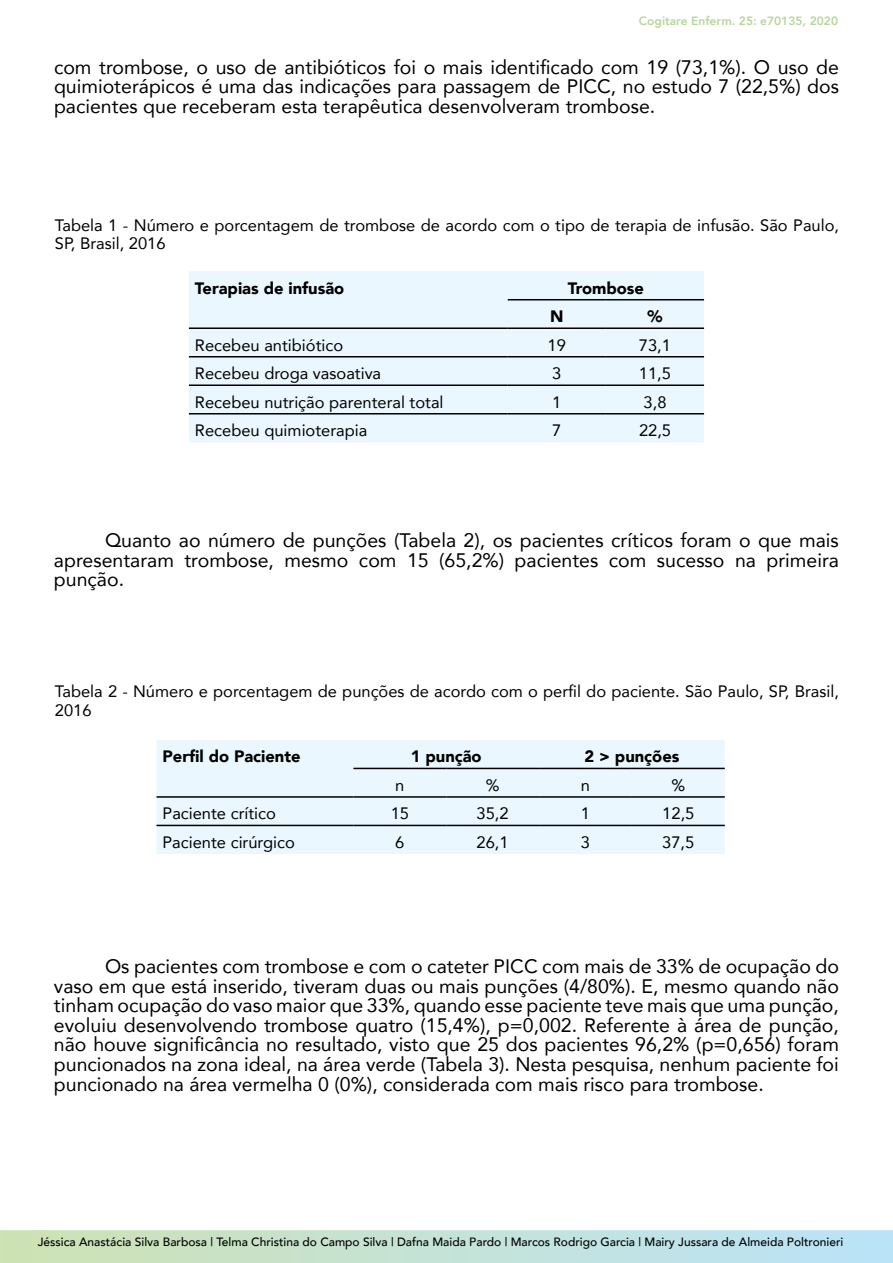
<style>
.page{position:relative;width:893px;height:1263px;background:#fff}
.page>*{position:absolute;margin:0;border:0;box-sizing:border-box;transform-origin:0 0}
.t1{font:19.5px/19.5px "Avenir";color:#000;text-align:justify}
.t2{font:16.5px/18.8px "Avenir";color:#000}
.t3{font:900 16.5px "Avenir";color:#000}
.t4{font:500 12px "Avenir";color:#000}
.t5{font:800 12px "Avenir";color:#b7d69b}
</style>
<div class="page">
<svg style="left:0;top:1230px;width:893px;height:33px"></svg>
<div style="left:189px;top:271px;width:515px;height:171px;background:#eaf7fe"></div>
<hr style="left:508px;top:299px;width:98px;height:1px;background:#000">
<hr style="left:606px;top:299px;width:98px;height:1px;background:#000">
<hr style="left:189px;top:327px;width:319px;height:2px;background:#000">
<hr style="left:508px;top:327px;width:98px;height:2px;background:#000">
<hr style="left:606px;top:327px;width:98px;height:2px;background:#000">
<hr style="left:189px;top:356px;width:319px;height:1px;background:#000">
<hr style="left:508px;top:356px;width:98px;height:1px;background:#000">
<hr style="left:606px;top:356px;width:98px;height:1px;background:#000">
<hr style="left:189px;top:384px;width:319px;height:2px;background:#000">
<hr style="left:508px;top:384px;width:98px;height:2px;background:#000">
<hr style="left:606px;top:384px;width:98px;height:2px;background:#000">
<hr style="left:189px;top:413px;width:319px;height:1px;background:#000">
<hr style="left:508px;top:413px;width:98px;height:1px;background:#000">
<hr style="left:606px;top:413px;width:98px;height:1px;background:#000">
<div style="left:157px;top:740px;width:568px;height:114px;background:#eaf7fe"></div>
<hr style="left:353px;top:768px;width:93px;height:1px;background:#000">
<hr style="left:446px;top:768px;width:93px;height:1px;background:#000">
<hr style="left:539px;top:768px;width:93px;height:1px;background:#000">
<hr style="left:632px;top:768px;width:93px;height:1px;background:#000">
<hr style="left:157px;top:796px;width:196px;height:2px;background:#000">
<hr style="left:353px;top:796px;width:93px;height:2px;background:#000">
<hr style="left:446px;top:796px;width:93px;height:2px;background:#000">
<hr style="left:539px;top:796px;width:93px;height:2px;background:#000">
<hr style="left:632px;top:796px;width:93px;height:2px;background:#000">
<hr style="left:157px;top:825px;width:196px;height:1px;background:#000">
<hr style="left:353px;top:825px;width:93px;height:1px;background:#000">
<hr style="left:446px;top:825px;width:93px;height:1px;background:#000">
<hr style="left:539px;top:825px;width:93px;height:1px;background:#000">
<hr style="left:632px;top:825px;width:93px;height:1px;background:#000">
<p class="t5" style="left:639px;top:12px;width:201px">Cogitare Enferm. 25: e70135, 2020</p>
<p class="t1" style="left:54px;top:56px;width:786px">com trombose, o uso de antibióticos foi o mais identificado com 19 (73,1%). O uso de quimioterápicos é uma das indicações para passagem de PICC, no estudo 7 (22,5%) dos pacientes que receberam esta terapêutica desenvolveram trombose.</p>
<p class="t2" style="left:55px;top:215px;width:786px">Tabela 1 - Número e porcentagem de trombose de acordo com o tipo de terapia de infusão. São Paulo,<br>SP, Brasil, 2016</p>
<p class="t3" style="left:195px;top:274px;width:151px">Terapias de infusão</p>
<p class="t3" style="left:568px;top:274px;width:78px">Trombose</p>
<p class="t3" style="left:550px;top:302px;width:15px">N</p>
<p class="t3" style="left:647px;top:302px;width:16px">%</p>
<p class="t2" style="left:195px;top:335px;width:150px">Recebeu antibiótico</p>
<p class="t2" style="left:548px;top:335px;width:20px">19</p>
<p class="t2" style="left:639px;top:335px;width:34px">73,1</p>
<p class="t2" style="left:195px;top:364px;width:188px">Recebeu droga vasoativa</p>
<p class="t2" style="left:552px;top:364px;width:11px">3</p>
<p class="t2" style="left:639px;top:364px;width:34px">11,5</p>
<p class="t2" style="left:195px;top:392px;width:250px">Recebeu nutrição parenteral total</p>
<p class="t2" style="left:552px;top:392px;width:11px">1</p>
<p class="t2" style="left:644px;top:392px;width:24px">3,8</p>
<p class="t2" style="left:195px;top:421px;width:174px">Recebeu quimioterapia</p>
<p class="t2" style="left:552px;top:421px;width:11px">7</p>
<p class="t2" style="left:639px;top:421px;width:34px">22,5</p>
<p class="t1" style="left:54px;top:530px;width:786px;text-indent:51px">Quanto ao número de punções (Tabela 2), os pacientes críticos foram o que mais apresentaram trombose, mesmo com 15 (65,2%) pacientes com sucesso na primeira punção.</p>
<p class="t2" style="left:55px;top:681px;width:786px">Tabela 2 - Número e porcentagem de punções de acordo com o perfil do paciente. São Paulo, SP, Brasil,<br>2016</p>
<p class="t3" style="left:163px;top:742px;width:140px">Perfil do Paciente</p>
<p class="t3" style="left:411px;top:742px;width:72px">1 punção</p>
<p class="t3" style="left:584px;top:742px;width:96px">2 &gt; punções</p>
<p class="t2" style="left:395px;top:775px;width:11px">n</p>
<p class="t2" style="left:486px;top:775px;width:15px">%</p>
<p class="t2" style="left:581px;top:775px;width:11px">n</p>
<p class="t2" style="left:671px;top:775px;width:15px">%</p>
<p class="t2" style="left:163px;top:804px;width:115px">Paciente crítico</p>
<p class="t2" style="left:391px;top:804px;width:20px">15</p>
<p class="t2" style="left:477px;top:804px;width:34px">35,2</p>
<p class="t2" style="left:581px;top:804px;width:11px">1</p>
<p class="t2" style="left:662px;top:804px;width:34px">12,5</p>
<p class="t2" style="left:163px;top:832px;width:134px">Paciente cirúrgico</p>
<p class="t2" style="left:395px;top:832px;width:11px">6</p>
<p class="t2" style="left:477px;top:832px;width:34px">26,1</p>
<p class="t2" style="left:581px;top:832px;width:11px">3</p>
<p class="t2" style="left:662px;top:832px;width:34px">37,5</p>
<p class="t1" style="left:54px;top:956px;width:786px;text-indent:51px">Os pacientes com trombose e com o cateter PICC com mais de 33% de ocupação do vaso em que está inserido, tiveram duas ou mais punções (4/80%). E, mesmo quando não tinham ocupação do vaso maior que 33%, quando esse paciente teve mais que uma punção, evoluiu desenvolvendo trombose quatro (15,4%), p=0,002. Referente à área de punção, não houve significância no resultado, visto que 25 dos pacientes 96,2% (p=0,656) foram puncionados na zona ideal, na área verde (Tabela 3). Nesta pesquisa, nenhum paciente foi puncionado na área vermelha 0 (0%), considerada com mais risco para trombose.</p>
<p class="t4" style="left:38px;top:1232px;width:807px">Jéssica Anastácia Silva Barbosa | Telma Christina do Campo Silva | Dafna Maida Pardo | Marcos Rodrigo Garcia | Mairy Jussara de Almeida Poltronieri</p>
</div>
